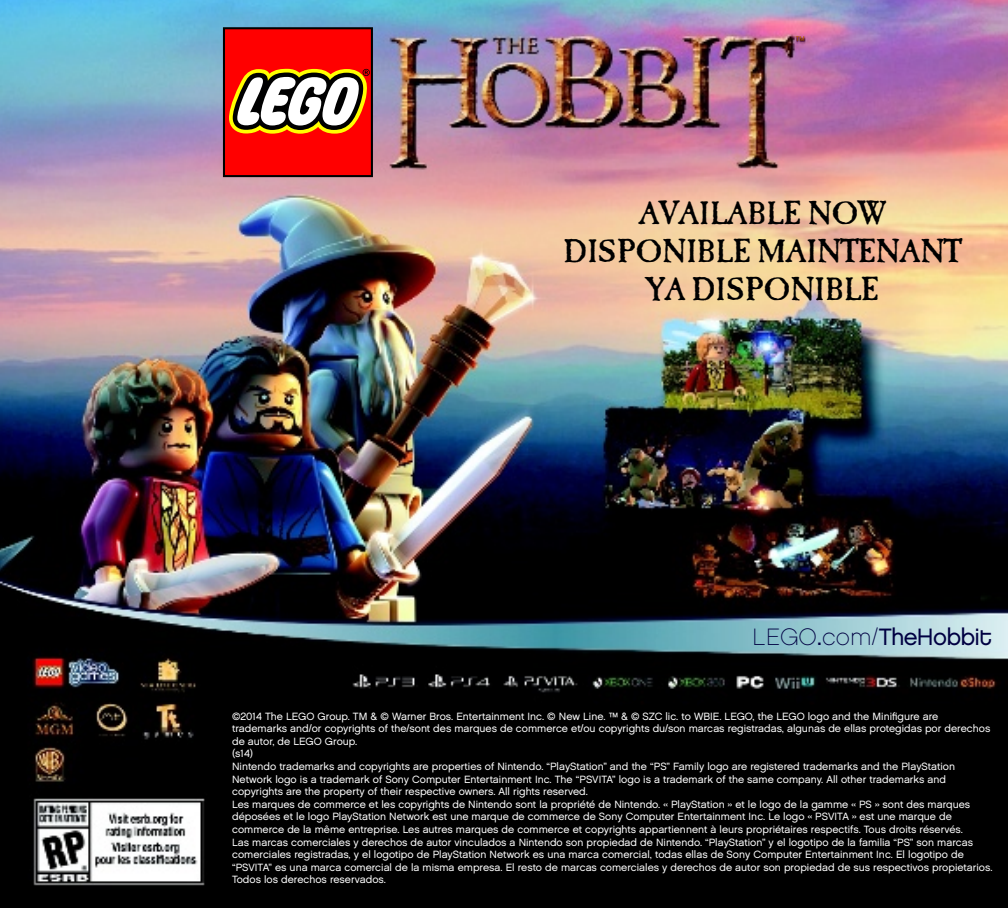
<style>
.page{position:relative;width:1008px;height:908px;background:#fff}
.page>*{position:absolute;margin:0;border:0;box-sizing:border-box;transform-origin:0 0}
.t1{font:31.5px/37.8px "Caslon Antique";color:#000;text-align:center}
.t2{font:23.62px "LEGO Chalet 7080 80";letter-spacing:-.03em;color:#000042}
.t3{font:10.5px/12.6px "LEGO Chalet 60";color:#fff}
.s1{font-weight:300}
.s2{font-family:"LEGO Chalet 7080 70"}
</style>
<div class="page">
<img style="left:0;top:0;width:1007px;height:908px">
<svg style="left:223px;top:27px;width:150px;height:150px"></svg>
<svg style="left:795px;top:36px;width:8px;height:5px"></svg>
<h1 class="t1" style="left:563px;top:195px;width:399px">AVAILABLE NOW<br>DISPONIBLE MAINTENANT<br>YA DISPONIBLE</h1>
<h2 class="t2" style="left:752px;top:622px;width:241px"><span class="s1">LEGO</span><span class="s2">.</span><span class="s1">com/</span>TheHobbit</h2>
<p class="t3" style="left:232px;top:709px;width:761px">©2014 The LEGO Group. TM &amp; © Warner Bros. Entertainment Inc. © New Line. ™ &amp; © SZC lic. to WBIE. LEGO, the LEGO logo and the Minifigure are trademarks and/or copyrights of the/sont des marques de commerce et/ou copyrights du/son marcas registradas, algunas de ellas protegidas por derechos de autor, de LEGO Group.<br>(s14)<br>Nintendo trademarks and copyrights are properties of Nintendo. “PlayStation” and the “PS” Family logo are registered trademarks and the PlayStation Network logo is a trademark of Sony Computer Entertainment Inc. The “PSVITA” logo is a trademark of the same company. All other trademarks and copyrights are the property of their respective owners. All rights reserved.<br>Les marques de commerce et les copyrights de Nintendo sont la propriété de Nintendo. « PlayStation » et le logo de la gamme « PS » sont des marques déposées et le logo PlayStation Network est une marque de commerce de Sony Computer Entertainment Inc. Le logo « PSVITA » est une marque de commerce de la même entreprise. Les autres marques de commerce et copyrights appartiennent à leurs propriétaires respectifs. Tous droits réservés.<br>Las marcas comerciales y derechos de autor vinculados a Nintendo son propiedad de Nintendo. “PlayStation” y el logotipo de la familia “PS” son marcas comerciales registradas, y el logotipo de PlayStation Network es una marca comercial, todas ellas de Sony Computer Entertainment Inc. El logotipo de “PSVITA” es una marca comercial de la misma empresa. El resto de marcas comerciales y derechos de autor son propiedad de sus respectivos propietarios.<br>Todos los derechos reservados.</p>
</div>
